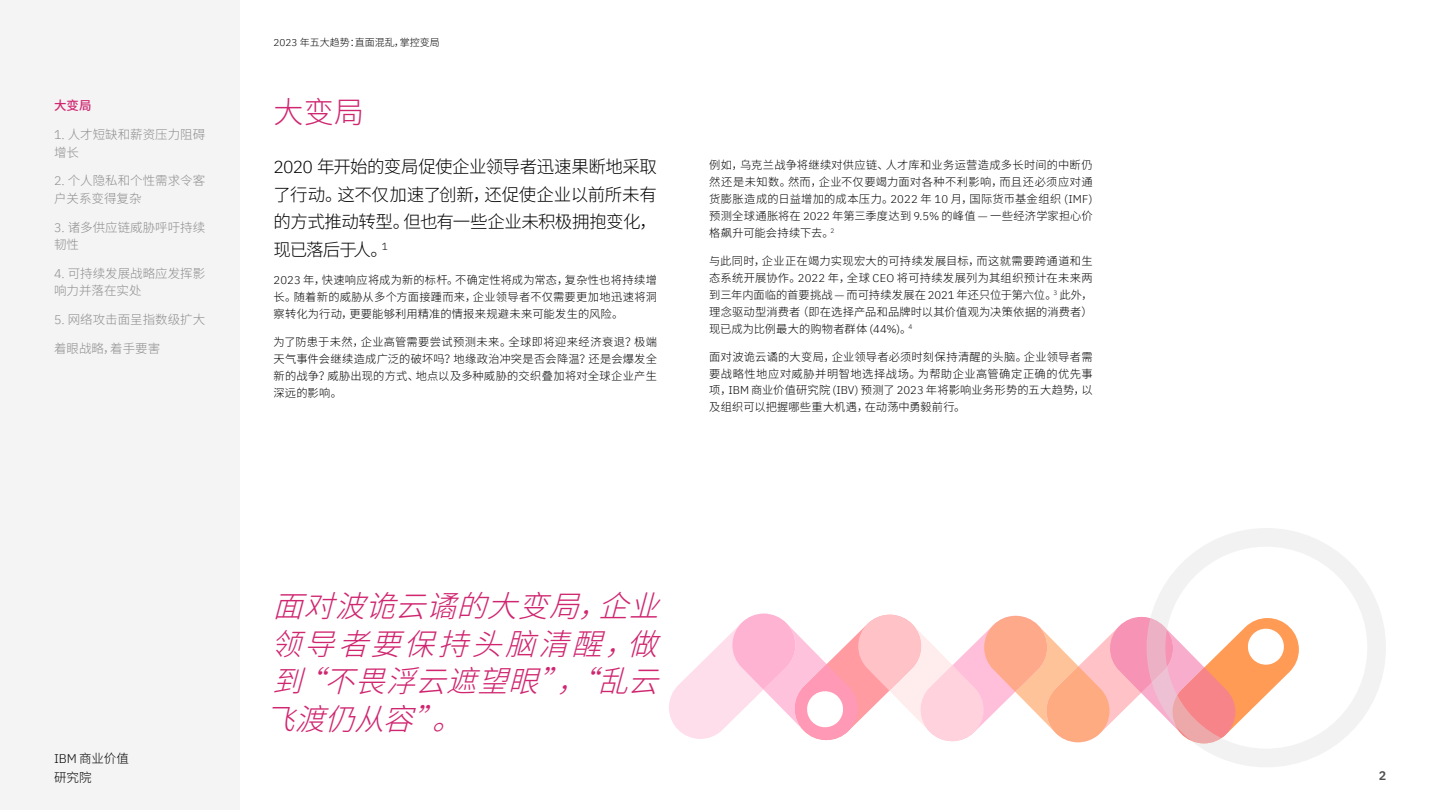
<style>
.page{position:relative;width:1440px;height:810px;background:#fff}
.page>*{position:absolute;margin:0;border:0;box-sizing:border-box;transform-origin:0 0}
.Head_1__24_30{font:italic 300 30px/37.5px "Noto Sans CJ Ksc";color:#d02670;text-align:justify}
.Head_1__24_30-2{font:300 30px "Noto Sans CJ Ksc";color:#d02670}
.Beginning_Paragraph{font:300 17.5px/27.5px "Noto Sans CJ Ksc";letter-spacing:-.025em;color:#000;text-align:justify}
.t1{font:300 12.5px/17.5px "Noto Sans CJ Ksc";color:#8d8d8d}
.t2{font:300 12.5px/18.8px "Noto Sans CJ Ksc";color:#000}
.Content_menu{font:500 12.5px "Noto Sans CJ Ksc";color:#d02670}
.t3{font:600 12.5px "IBM Plex Sans";color:#000}
.Body_Reg__9_13_5{font:300 11.25px/16.9px "Noto Sans CJ Ksc";letter-spacing:.015em;color:#000;text-align:justify}
.t4{font:300 10px "Noto Sans CJ Ksc";color:#000}
.s1{font-family:"IBM Plex Sans"}
</style>
<div class="page">
<div style="left:0;top:0;width:239px;height:810px;background:#f4f4f4"></div>
<svg style="left:669px;top:614px;width:630px;height:129px"></svg>
<div style="left:1147px;top:528px;width:239px;height:239px;border:19px solid #e0e0e0;border-radius:50%"></div>
<p class="Content_menu" style="left:54px;top:99px;width:39px">大变局</p>
<p class="t1" style="left:54px;top:126px;width:153px"><span class="s1">1.</span> 人才短缺和薪资压力阻碍增长</p>
<p class="t1" style="left:54px;top:172px;width:153px"><span class="s1">2.</span> 个人隐私和个性需求令客户关系变得复杂</p>
<p class="t1" style="left:54px;top:219px;width:153px"><span class="s1">3.</span> 诸多供应链威胁呼吁持续韧性</p>
<p class="t1" style="left:54px;top:265px;width:153px"><span class="s1">4.</span> 可持续发展战略应发挥影响力并落在实处</p>
<p class="t1" style="left:54px;top:311px;width:153px"><span class="s1">5.</span> 网络攻击面呈指数级扩大</p>
<p class="t1" style="left:54px;top:340px;width:108px">着眼战略，着手要害</p>
<p class="t4" style="left:274px;top:36px;width:168px"><span class="s1">2023</span> 年五大趋势：直面混乱，掌控变局</p>
<p class="Head_1__24_30-2" style="left:274px;top:96px;width:92px">大变局</p>
<p class="Beginning_Paragraph" style="left:274px;top:154px;width:385px"><span class="s1">2020</span> 年开始的变局促使企业领导者迅速果断地采取了行动。这不仅加速了创新，还促使企业以前所未有的方式推动转型。但也有一些企业未积极拥抱变化，现已落后于人。<sup>1</sup></p>
<p class="Body_Reg__9_13_5" style="left:274px;top:272px;width:385px"><span class="s1">2023</span> 年，快速响应将成为新的标杆。不确定性将成为常态，复杂性也将持续增长。随着新的威胁从多个方面接踵而来，企业领导者不仅需要更加地迅速将洞察转化为行动，更要能够利用精准的情报来规避未来可能发生的风险。</p>
<p class="Body_Reg__9_13_5" style="left:274px;top:334px;width:385px">为了防患于未然，企业高管需要尝试预测未来。全球即将迎来经济衰退？极端天气事件会继续造成广泛的破坏吗？地缘政治冲突是否会降温？还是会爆发全新的战争？威胁出现的方式、地点以及多种威胁的交织叠加将对全球企业产生深远的影响。</p>
<p class="Body_Reg__9_13_5" style="left:709px;top:157px;width:385px">例如，乌克兰战争将继续对供应链、人才库和业务运营造成多长时间的中断仍然还是未知数。然而，企业不仅要竭力面对各种不利影响，而且还必须应对通货膨胀造成的日益增加的成本压力。<span class="s1">2022</span> 年 <span class="s1">10</span> 月，国际货币基金组织 <span class="s1">(IMF)</span>预测全球通胀将在 <span class="s1">2022</span> 年第三季度达到 <span class="s1">9.5%</span> 的峰值 — 一些经济学家担心价格飙升可能会持续下去。<sup>2</sup></p>
<p class="Body_Reg__9_13_5" style="left:709px;top:253px;width:385px">与此同时，企业正在竭力实现宏大的可持续发展目标，而这就需要跨通道和生态系统开展协作。<span class="s1">2022</span> 年，全球 <span class="s1">CEO</span> 将可持续发展列为其组织预计在未来两到三年内面临的首要挑战 — 而可持续发展在 <span class="s1">2021</span> 年还只位于第六位。<sup>3</sup> 此外，理念驱动型消费者（即在选择产品和品牌时以其价值观为决策依据的消费者）现已成为比例最大的购物者群体 <span class="s1">(44%)</span>。<sup>4</sup></p>
<p class="Body_Reg__9_13_5" style="left:709px;top:348px;width:385px">面对波诡云谲的大变局，企业领导者必须时刻保持清醒的头脑。企业领导者需要战略性地应对威胁并明智地选择战场。为帮助企业高管确定正确的优先事项，<span class="s1">IBM</span> 商业价值研究院 <span class="s1">(IBV)</span> 预测了 <span class="s1">2023</span> 年将影响业务形势的五大趋势，以及组织可以把握哪些重大机遇，在动荡中勇毅前行。</p>
<p class="t2" style="left:54px;top:749px;width:77px"><span class="s1">IBM</span> 商业价值研究院</p>
<p class="Head_1__24_30" style="left:265px;top:588px;width:419px">面对波诡云谲的大变局，企业领导者要保持头脑清醒，做到“不畏浮云遮望眼”，“乱云飞渡仍从容”。</p>
<p class="t3" style="left:1379px;top:766px;width:9px">2</p>
</div>
